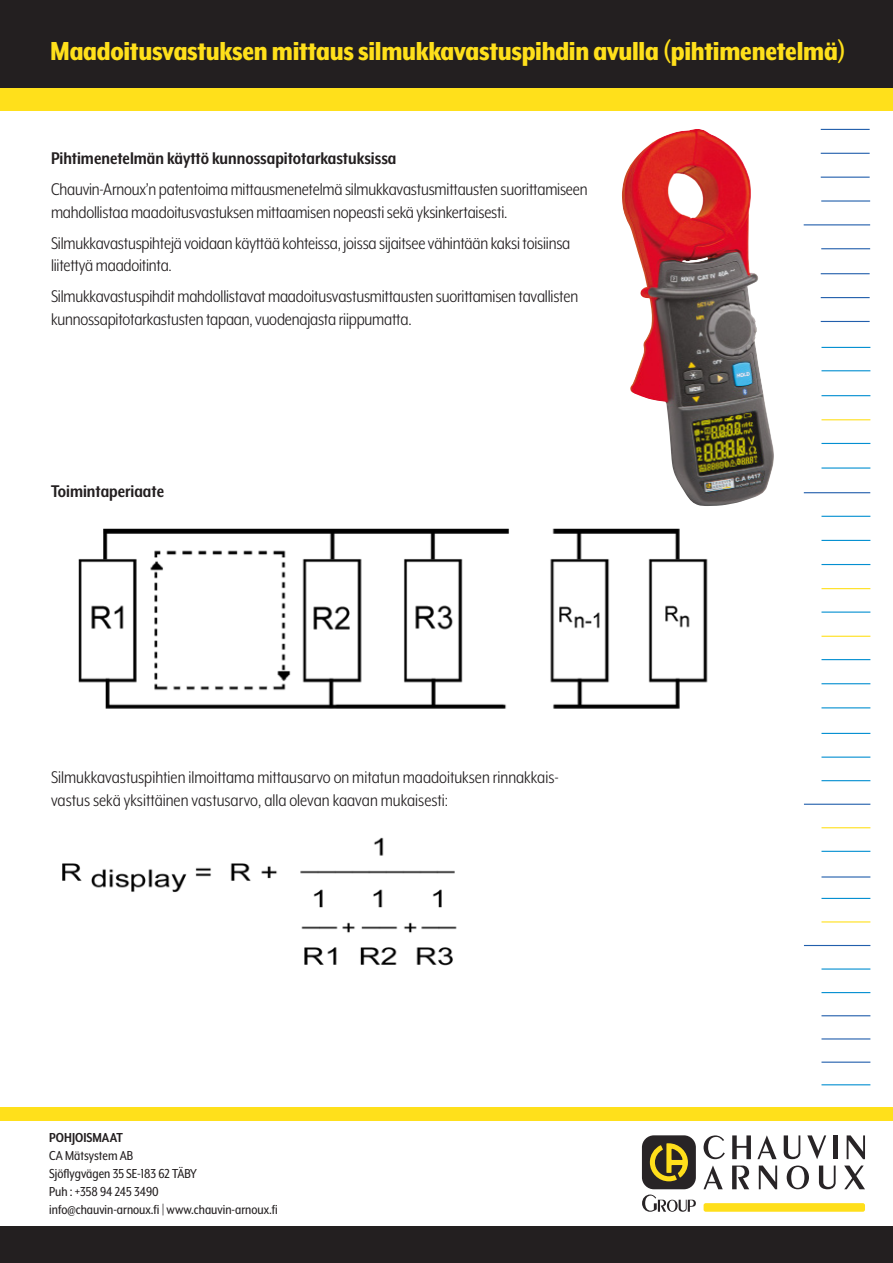
<style>
.page{position:relative;width:893px;height:1263px;background:#fff}
.page>*{position:absolute;margin:0;border:0;box-sizing:border-box;transform-origin:0 0}
.t1{font:800 30px "Mr Eaves XL Mod Nar OT";letter-spacing:-.01em;color:#ffe01b}
.t2{font:19.5px/22.5px "Mr Eaves XL Mod Nar OT";letter-spacing:-.01em;color:#231f20}
.t3{font:700 19.5px "Mr Eaves XL Mod Nar OT";color:#231f20}
.t4{font:15px "Mr Eaves XL Mod Nar OT";color:#231f20}
.t5{font:700 15px "Mr Eaves XL Mod Nar OT";color:#231f20}
</style>
<div class="page">
<div style="left:0;top:87px;width:893px;height:23px;background:#ffe01b"></div>
<div style="left:0;top:1107px;width:893px;height:13px;background:#ffe01b"></div>
<div style="left:0;top:0;width:893px;height:87px;background:#231f20"></div>
<div style="left:0;top:1227px;width:893px;height:36px;background:#231f20"></div>
<div style="left:642px;top:1135px;width:54px;height:54px;background:#282426;border-radius:12px"></div>
<svg style="left:650px;top:1143px;width:38px;height:38px"></svg>
<svg style="left:704px;top:1135px;width:21px;height:24px"></svg>
<svg style="left:732px;top:1135px;width:19px;height:24px"></svg>
<svg style="left:757px;top:1135px;width:20px;height:24px"></svg>
<svg style="left:784px;top:1135px;width:16px;height:24px"></svg>
<svg style="left:807px;top:1135px;width:19px;height:24px"></svg>
<div style="left:833px;top:1135px;width:5px;height:24px;background:#282426"></div>
<svg style="left:847px;top:1135px;width:18px;height:24px"></svg>
<svg style="left:703px;top:1165px;width:20px;height:24px"></svg>
<svg style="left:732px;top:1165px;width:17px;height:24px"></svg>
<svg style="left:759px;top:1165px;width:18px;height:24px"></svg>
<svg style="left:787px;top:1165px;width:22px;height:24px"></svg>
<svg style="left:819px;top:1165px;width:17px;height:24px"></svg>
<svg style="left:844px;top:1165px;width:21px;height:24px"></svg>
<svg style="left:642px;top:1194px;width:54px;height:18px"></svg>
<div style="left:704px;top:1203px;width:161px;height:9px;background:#ffdf1b;border-radius:2px"></div>
<hr style="left:821px;top:443px;width:49px;height:1px;background:#038fd1">
<hr style="left:821px;top:467px;width:49px;height:2px;background:#038fd1">
<hr style="left:821px;top:968px;width:49px;height:1px;background:#038fd1">
<hr style="left:821px;top:516px;width:49px;height:1px;background:#038fd1">
<hr style="left:821px;top:540px;width:49px;height:1px;background:#038fd1">
<hr style="left:821px;top:564px;width:49px;height:1px;background:#038fd1">
<hr style="left:821px;top:588px;width:49px;height:1px;background:#ffe01b">
<hr style="left:821px;top:611px;width:49px;height:2px;background:#038fd1">
<hr style="left:821px;top:636px;width:49px;height:1px;background:#ffe01b">
<hr style="left:821px;top:659px;width:49px;height:1px;background:#038fd1">
<hr style="left:821px;top:683px;width:49px;height:1px;background:#038fd1">
<hr style="left:821px;top:707px;width:49px;height:1px;background:#038fd1">
<hr style="left:821px;top:419px;width:49px;height:1px;background:#ffe01b">
<hr style="left:821px;top:733px;width:49px;height:1px;background:#038fd1">
<hr style="left:821px;top:756px;width:49px;height:2px;background:#038fd1">
<hr style="left:821px;top:780px;width:49px;height:1px;background:#038fd1">
<hr style="left:821px;top:395px;width:49px;height:1px;background:#038fd1">
<hr style="left:821px;top:200px;width:49px;height:2px;background:#225fac">
<hr style="left:821px;top:129px;width:49px;height:1px;background:#225fac">
<hr style="left:821px;top:273px;width:49px;height:1px;background:#225fac">
<hr style="left:804px;top:224px;width:66px;height:1px;background:#225fac">
<hr style="left:821px;top:153px;width:49px;height:1px;background:#225fac">
<hr style="left:821px;top:297px;width:49px;height:1px;background:#225fac">
<hr style="left:821px;top:248px;width:49px;height:1px;background:#225fac">
<hr style="left:821px;top:177px;width:49px;height:1px;background:#225fac">
<hr style="left:821px;top:321px;width:49px;height:1px;background:#225fac">
<hr style="left:821px;top:370px;width:49px;height:1px;background:#038fd1">
<hr style="left:821px;top:347px;width:49px;height:1px;background:#038fd1">
<hr style="left:804px;top:804px;width:66px;height:1px;background:#225fac">
<hr style="left:821px;top:827px;width:49px;height:1px;background:#ffe01b">
<hr style="left:821px;top:851px;width:49px;height:1px;background:#038fd1">
<hr style="left:821px;top:898px;width:49px;height:1px;background:#038fd1">
<hr style="left:821px;top:921px;width:49px;height:1px;background:#ffe01b">
<hr style="left:804px;top:945px;width:66px;height:1px;background:#225fac">
<hr style="left:804px;top:492px;width:66px;height:1px;background:#225fac">
<hr style="left:821px;top:992px;width:49px;height:1px;background:#038fd1">
<hr style="left:821px;top:876px;width:49px;height:1px;background:#225fac">
<hr style="left:821px;top:1015px;width:49px;height:1px;background:#225fac">
<hr style="left:821px;top:1038px;width:49px;height:1px;background:#225fac">
<hr style="left:821px;top:1061px;width:49px;height:2px;background:#225fac">
<hr style="left:821px;top:1084px;width:49px;height:1px;background:#038fd1">
<img style="left:78px;top:528px;width:630px;height:181px">
<img style="left:62px;top:837px;width:395px;height:129px">
<img style="left:622px;top:129px;width:152px;height:377px">
<p class="t1" style="left:50px;top:36px;width:797px">Maadoitusvastuksen mittaus silmukkavastuspihdin avulla (pihtimenetelmä)</p>
<p class="t3" style="left:51px;top:149px;width:347px">Pihtimenetelmän käyttö kunnossapitotarkastuksissa</p>
<p class="t2" style="left:51px;top:178px;width:538px">Chauvin-Arnoux’n patentoima mittausmenetelmä silmukkavastusmittausten suorittamiseen mahdollistaa maadoitusvastuksen mittaamisen nopeasti sekä yksinkertaisesti.</p>
<p class="t2" style="left:51px;top:232px;width:521px">Silmukkavastuspihtejä voidaan käyttää kohteissa, joissa sijaitsee vähintään kaksi toisiinsa liitettyä maadoitinta.</p>
<p class="t2" style="left:51px;top:285px;width:529px">Silmukkavastuspihdit mahdollistavat maadoitusvastusmittausten suorittamisen tavallisten kunnossapitotarkastusten tapaan, vuodenajasta riippumatta.</p>
<p class="t3" style="left:51px;top:482px;width:115px">Toimintaperiaate</p>
<p class="t2" style="left:51px;top:766px;width:509px">Silmukkavastuspihtien ilmoittama mittausarvo on mitatun maadoituksen rinnakkais&shy;vastus sekä yksittäinen vastusarvo, alla olevan kaavan mukaisesti:</p>
<p class="t5" style="left:49px;top:1130px;width:75px">POHJOISMAAT</p>
<p class="t4" style="left:49px;top:1148px;width:85px">CA Mätsystem AB</p>
<p class="t4" style="left:49px;top:1166px;width:149px">Sjöflygvägen 35 SE-183 62 TÄBY</p>
<p class="t4" style="left:49px;top:1184px;width:111px">Puh : +358 94 245 3490</p>
<p class="t4" style="left:49px;top:1202px;width:230px">info@chauvin-arnoux.fi | www.chauvin-arnoux.fi</p>
</div>
